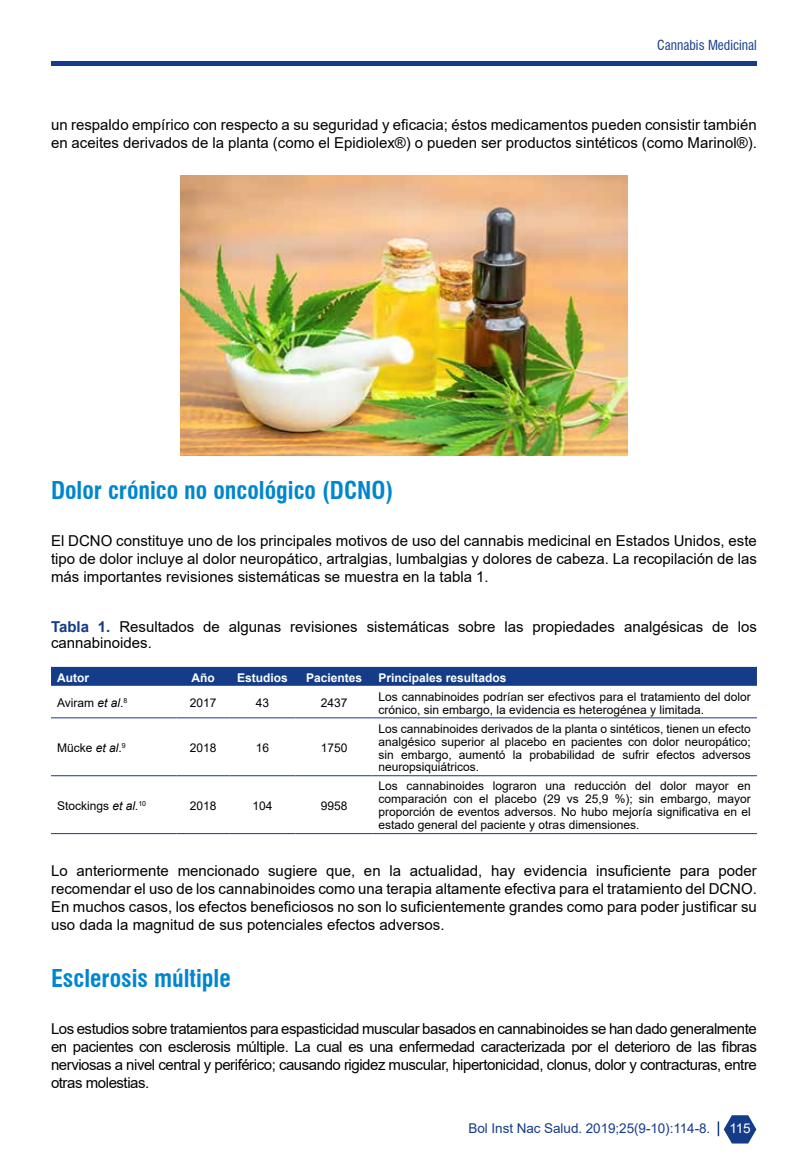
<style>
.page{position:relative;width:808px;height:1170px;background:#fff}
.page>*{position:absolute;margin:0;border:0;box-sizing:border-box;transform-origin:0 0}
.t1{font:700 condensed 24px "Swiss 721 BT";color:#0086ce}
.t2{font:15px/18px "Arial";color:#000;text-align:justify}
.t3{font:13.5px "Arial";letter-spacing:-.005em;color:#143c88}
.t4{font:condensed 13.5px "Swiss 721 BT";color:#143c88}
.t5{font:13.5px "Arial";color:#fff}
.t6{font:12px/12.9px "Arial";color:#000;text-align:justify}
.t7{font:700 12px "Arial";color:#fff}
.s1{font-weight:700;color:#143c88}
.s2{font-style:italic}
</style>
<div class="page">
<div style="left:51px;top:61px;width:706px;height:5px;background:#143c88"></div>
<svg style="left:718px;top:1115px;width:38px;height:28px"></svg>
<div style="left:51px;top:666px;width:706px;height:19px;background:#143c88"></div>
<svg style="left:51px;top:685px;width:706px;height:92px"></svg>
<hr style="left:51px;top:717px;width:125px;height:1px;background:#143c88">
<hr style="left:176px;top:717px;width:54px;height:1px;background:#143c88">
<hr style="left:230px;top:717px;width:66px;height:1px;background:#143c88">
<hr style="left:296px;top:717px;width:76px;height:1px;background:#143c88">
<hr style="left:372px;top:717px;width:385px;height:1px;background:#143c88">
<hr style="left:51px;top:775px;width:125px;height:1px;background:#143c88">
<hr style="left:176px;top:775px;width:54px;height:1px;background:#143c88">
<hr style="left:230px;top:775px;width:66px;height:1px;background:#143c88">
<hr style="left:296px;top:775px;width:76px;height:1px;background:#143c88">
<hr style="left:372px;top:775px;width:385px;height:1px;background:#143c88">
<hr style="left:51px;top:833px;width:125px;height:1px;background:#143c88">
<hr style="left:176px;top:833px;width:54px;height:1px;background:#143c88">
<hr style="left:230px;top:833px;width:66px;height:1px;background:#143c88">
<hr style="left:296px;top:833px;width:76px;height:1px;background:#143c88">
<hr style="left:372px;top:833px;width:385px;height:1px;background:#143c88">
<img style="left:181px;top:176px;width:446px;height:280px">
<p class="t4" style="left:657px;top:37px;width:101px">Cannabis Medicinal</p>
<p class="t2" style="left:51px;top:116px;width:707px">un respaldo empírico con respecto a su seguridad y eficacia; éstos medicamentos pueden consistir también en aceites derivados de la planta (como el Epidiolex®) o pueden ser productos sintéticos (como Marinol®).</p>
<h1 class="t1" style="left:51px;top:476px;width:344px">Dolor crónico no oncológico (DCNO)</h1>
<p class="t2" style="left:51px;top:531px;width:707px">El DCNO constituye uno de los principales motivos de uso del cannabis medicinal en Estados Unidos, este tipo de dolor incluye al dolor neuropático, artralgias, lumbalgias y dolores de cabeza. La recopilación de las más importantes revisiones sistemáticas se muestra en la tabla 1.</p>
<p class="t2" style="left:51px;top:618px;width:707px;line-height:16.2px"><span class="s1">Tabla 1.</span> Resultados de algunas revisiones sistemáticas sobre las propiedades analgésicas de los cannabinoides.</p>
<p class="t7" style="left:57px;top:669px;width:33px">Autor</p>
<p class="t7" style="left:191px;top:669px;width:25px">Año</p>
<p class="t7" style="left:237px;top:669px;width:52px">Estudios</p>
<p class="t7" style="left:306px;top:669px;width:58px">Pacientes</p>
<p class="t7" style="left:378px;top:669px;width:130px">Principales resultados</p>
<p class="t6" style="left:57px;top:696px;width:72px">Aviram <span class="s2">et al</span>.<sup>8</sup></p>
<p class="t6" style="left:190px;top:696px;width:28px">2017</p>
<p class="t6" style="left:256px;top:696px;width:15px">43</p>
<p class="t6" style="left:321px;top:696px;width:28px">2437</p>
<p class="t6" style="left:378px;top:689px;width:374px">Los cannabinoides podrían ser efectivos para el tratamiento del dolor crónico, sin embargo, la evidencia es heterogénea y limitada.</p>
<p class="t6" style="left:57px;top:741px;width:70px">Mücke <span class="s2">et al</span>.<sup>9</sup></p>
<p class="t6" style="left:190px;top:741px;width:28px">2018</p>
<p class="t6" style="left:256px;top:741px;width:15px">16</p>
<p class="t6" style="left:321px;top:741px;width:28px">1750</p>
<p class="t6" style="left:378px;top:721px;width:374px">Los cannabinoides derivados de la planta o sintéticos, tienen un efecto analgésico superior al placebo en pacientes con dolor neuropático; sin embargo, aumentó la probabilidad de sufrir efectos adversos neuropsiquiátricos.</p>
<p class="t6" style="left:378px;top:779px;width:374px">Los cannabinoides lograron una reducción del dolor mayor en comparación con el placebo (29 vs 25,9 %); sin embargo, mayor proporción de eventos adversos. No hubo mejoría significativa en el estado general del paciente y otras dimensiones.</p>
<p class="t2" style="left:51px;top:861px;width:707px">Lo anteriormente mencionado sugiere que, en la actualidad, hay evidencia insuficiente para poder recomendar el uso de los cannabinoides como una terapia altamente efectiva para el tratamiento del DCNO.<br>En muchos casos, los efectos beneficiosos no son lo suficientemente grandes como para poder justificar su uso dada la magnitud de sus potenciales efectos adversos.</p>
<h1 class="t1" style="left:51px;top:964px;width:181px">Esclerosis múltiple</h1>
<p class="t2" style="left:51px;top:1019px;width:707px">Los estudios sobre tratamientos para espasticidad muscular basados en cannabinoides se han dado generalmente en pacientes con esclerosis múltiple. La cual es una enfermedad caracterizada por el deterioro de las fibras nerviosas a nivel central y periférico; causando rigidez muscular, hipertonicidad, clonus, dolor y contracturas, entre otras molestias.</p>
<p class="t6" style="left:57px;top:799px;width:91px">Stockings <span class="s2">et al.</span><sup>10</sup></p>
<p class="t6" style="left:190px;top:799px;width:28px">2018</p>
<p class="t6" style="left:253px;top:799px;width:22px">104</p>
<p class="t6" style="left:321px;top:799px;width:28px">9958</p>
<p class="t3" style="left:469px;top:1119px;width:243px">Bol Inst Nac Salud. 2019;25(9-10):114-8.</p>
<p class="t5" style="left:729px;top:1118px;width:23px">115</p>
</div>
